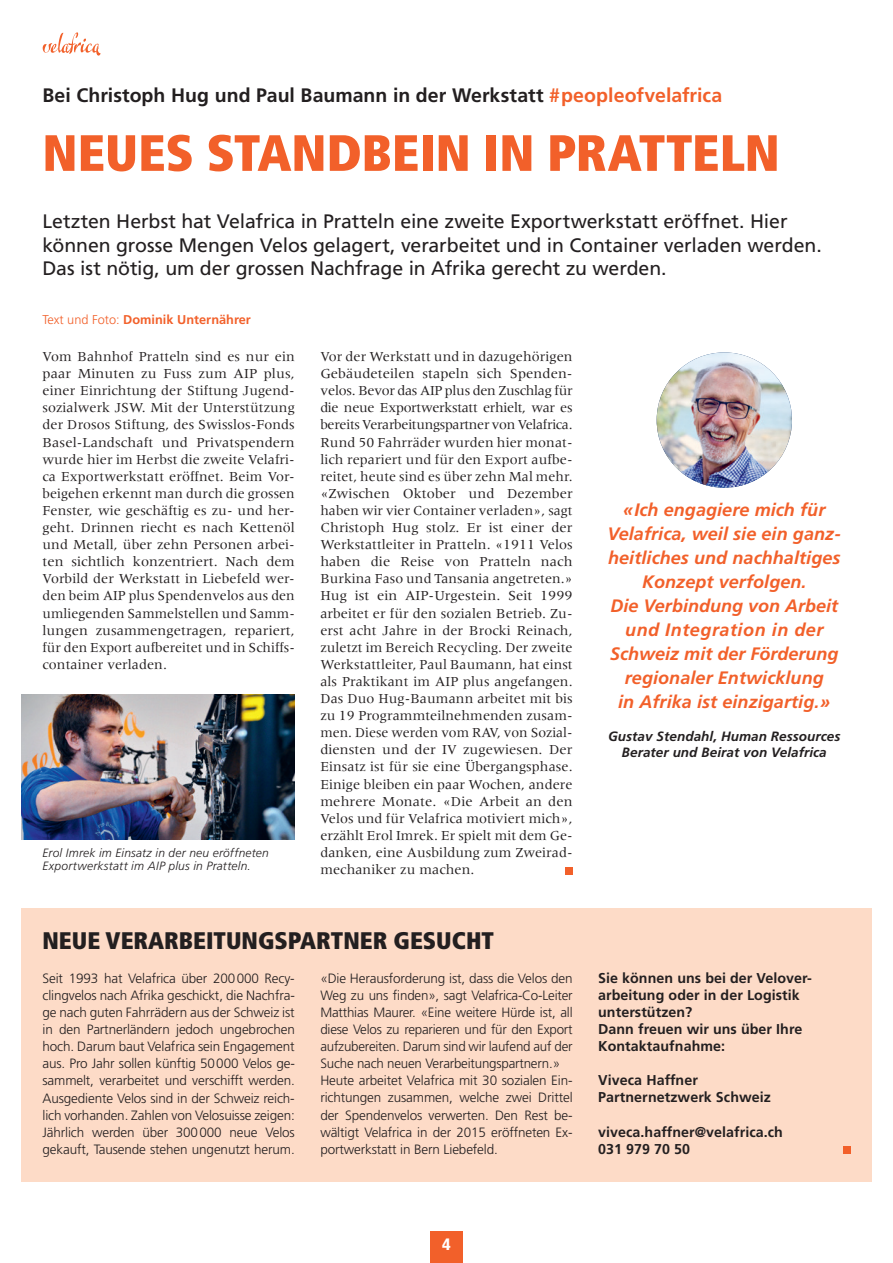
<style>
.page{position:relative;width:893px;height:1263px;background:#fff}
.page>*{position:absolute;margin:0;border:0;box-sizing:border-box;transform-origin:0 0}
.t1{font:900 condensed 51px "Frutiger";color:#f2602a}
.t2{font:900 condensed 24px "Frutiger";color:#231f20}
.t3{font:19.5px/23.4px "Frutiger";letter-spacing:-.005em;color:#231f20}
.t4{font:700 19.5px "Frutiger";color:#231f20}
.t5{font:italic 700 18px/24px "Frutiger";letter-spacing:.005em;color:#f2602a;text-align:center}
.t6{font:900 condensed 16.5px "Frutiger";color:#fff}
.t7{font:14.25px/17.1px "Meridien";letter-spacing:.005em;color:#231f20}
.t8{font:700 14.25px/17.1px "Frutiger";letter-spacing:.005em;color:#231f20}
.t9{font:300 13.5px/17.1px "Frutiger";letter-spacing:-.01em;color:#231f20;text-align:justify}
.t10{font:italic 700 13.5px/16.2px "Frutiger";letter-spacing:.005em;color:#231f20;text-align:center}
.t11{font:700 12.75px "Frutiger";color:#f2602a}
.t12{font:italic 300 12px/13.5px "Frutiger";letter-spacing:.02em;color:#231f20}
.s1{color:#f2602a}
.s2{font-weight:300}
</style>
<div class="page">
<div style="left:430px;top:1232px;width:33px;height:31px;background:#f2602a"></div>
<svg style="left:42px;top:32px;width:58px;height:24px"></svg>
<div style="left:566px;top:867px;width:7px;height:7px;background:#f2602a"></div>
<div style="left:21px;top:908px;width:851px;height:274px;background:#fddbc7"></div>
<div style="left:843px;top:1147px;width:7px;height:7px;background:#f2602a"></div>
<img style="left:21px;top:694px;width:274px;height:146px">
<img style="left:657px;top:352px;width:135px;height:136px;border-radius:68px">
<h3 class="t4" style="left:43px;top:84px;width:681px">Bei Christoph Hug und Paul Baumann in der Werkstatt <span class="s1">#peopleofvelafrica</span></h3>
<h1 class="t1" style="left:43px;top:122px;width:739px">NEUES STANDBEIN IN PRATTELN</h1>
<p class="t3" style="left:43px;top:210px;width:781px">Letzten Herbst hat Velafrica in Pratteln eine zweite Exportwerkstatt eröffnet. Hier können grosse Mengen Velos gelagert, verarbeitet und in Container verladen werden.<br>Das ist nötig, um der grossen Nachfrage in Afrika gerecht zu werden.</p>
<p class="t11" style="left:43px;top:312px;width:210px"><span class="s2">Text und Foto:</span> Dominik Unternährer</p>
<p class="t7" style="left:43px;top:348px;width:254px">Vom Bahnhof Pratteln sind es nur ein paar Minuten zu Fuss zum AIP plus, einer Einrichtung der Stiftung Jugend&shy;sozialwerk JSW. Mit der Unterstützung der Drosos Stiftung, des Swisslos-Fonds Basel-Landschaft und Privatspendern wurde hier im Herbst die zweite Velafri&shy;ca Exportwerkstatt eröffnet. Beim Vor&shy;beigehen erkennt man durch die grossen Fenster, wie geschäftig es zu- und her&shy;geht. Drinnen riecht es nach Kettenöl und Metall, über zehn Personen arbei&shy;ten sichtlich konzentriert. Nach dem Vorbild der Werkstatt in Liebefeld wer&shy;den beim AIP plus Spendenvelos aus den umliegenden Sammelstellen und Samm&shy;lungen zusammengetragen, repariert, für den Export aufbereitet und in Schiffs&shy;container verladen.</p>
<p class="t7" style="left:320px;top:348px;width:254px">Vor der Werkstatt und in dazugehörigen Gebäudeteilen stapeln sich Spenden&shy;velos. Bevor das AIP plus den Zuschlag für die neue Exportwerkstatt erhielt, war es bereits Verarbeitungspartner von Velafrica.<br>Rund 50 Fahrräder wurden hier monat&shy;lich repariert und für den Export aufbe&shy;reitet, heute sind es über zehn Mal mehr. «Zwischen Oktober und Dezember haben wir vier Container verladen», sagt Christoph Hug stolz. Er ist einer der Werkstattleiter in Pratteln. «1911 Velos haben die Reise von Pratteln nach Burkina Faso und Tansania angetreten.» Hug ist ein AIP-Urgestein. Seit 1999 arbeitet er für den sozialen Betrieb. Zu&shy;erst acht Jahre in der Brocki Reinach, zuletzt im Bereich Recycling. Der zweite Werkstattleiter, Paul Baumann, hat einst als Praktikant im AIP plus angefangen.<br>Das Duo Hug-Baumann arbeitet mit bis zu 19 Programmteilnehmenden zusam&shy;men. Diese werden vom RAV, von Sozial&shy;diensten und der IV zugewiesen. Der Einsatz ist für sie eine Übergangsphase.<br>Einige bleiben ein paar Wochen, andere mehrere Monate. «Die Arbeit an den Velos und für Velafrica motiviert mich», erzählt Erol Imrek. Er spielt mit dem Ge&shy;danken, eine Ausbildung zum Zweirad&shy;mechaniker zu machen.</p>
<p class="t5" style="left:607px;top:497px;width:235px">«Ich engagiere mich für<br>Velafrica, weil sie ein ganz&shy;heitliches und nachhaltiges<br>Konzept verfolgen.<br>Die Verbindung von Arbeit und Integration in der<br>Schweiz mit der Förderung regionaler Entwicklung<br>in Afrika ist einzigartig.»</p>
<p class="t10" style="left:608px;top:728px;width:234px">Gustav Stendahl, Human Ressources<br>Berater und Beirat von Velafrica</p>
<p class="t12" style="left:43px;top:846px;width:228px">Erol Imrek im Einsatz in der neu eröffneten<br>Exportwerkstatt im AIP plus in Pratteln.</p>
<h2 class="t2" style="left:43px;top:925px;width:453px">NEUE VERARBEITUNGSPARTNER GESUCHT</h2>
<p class="t9" style="left:43px;top:969px;width:254px">Seit 1993 hat Velafrica über 200000 Recy&shy;clingvelos nach Afrika geschickt, die Nachfra&shy;ge nach guten Fahrrädern aus der Schweiz ist in den Partnerländern jedoch ungebrochen hoch. Darum baut Velafrica sein Engagement aus. Pro Jahr sollen künftig 50000 Velos ge&shy;sammelt, verarbeitet und verschifft werden.<br>Ausgediente Velos sind in der Schweiz reich&shy;lich vorhanden. Zahlen von Velosuisse zeigen:<br>Jährlich werden über 300000 neue Velos gekauft, Tausende stehen ungenutzt herum.</p>
<p class="t9" style="left:320px;top:969px;width:254px;text-align:left">«Die Herausforderung ist, dass die Velos den Weg zu uns finden», sagt Velafrica-Co-Leiter Matthias Maurer. «Eine weitere Hürde ist, all diese Velos zu reparieren und für den Export aufzubereiten. Darum sind wir laufend auf der Suche nach neuen Verarbeitungspartnern.» Heute arbeitet Velafrica mit 30 sozialen Ein&shy;richtungen zusammen, welche zwei Drittel der Spendenvelos verwerten. Den Rest be&shy;wältigt Velafrica in der 2015 eröffneten Ex&shy;portwerkstatt in Bern Liebefeld.</p>
<p class="t8" style="left:598px;top:969px;width:215px">Sie können uns bei der Velover&shy;arbeitung oder in der Logistik unterstützen?<br>Dann freuen wir uns über Ihre<br>Kontaktaufnahme:</p>
<p class="t8" style="left:598px;top:1072px;width:174px">Viveca Haffner<br>Partnernetzwerk Schweiz</p>
<p class="t8" style="left:598px;top:1123px;width:186px">viveca.haffner@velafrica.ch<br>031 979 70 50</p>
<p class="t6" style="left:442px;top:1234px;width:10px">4</p>
</div>
